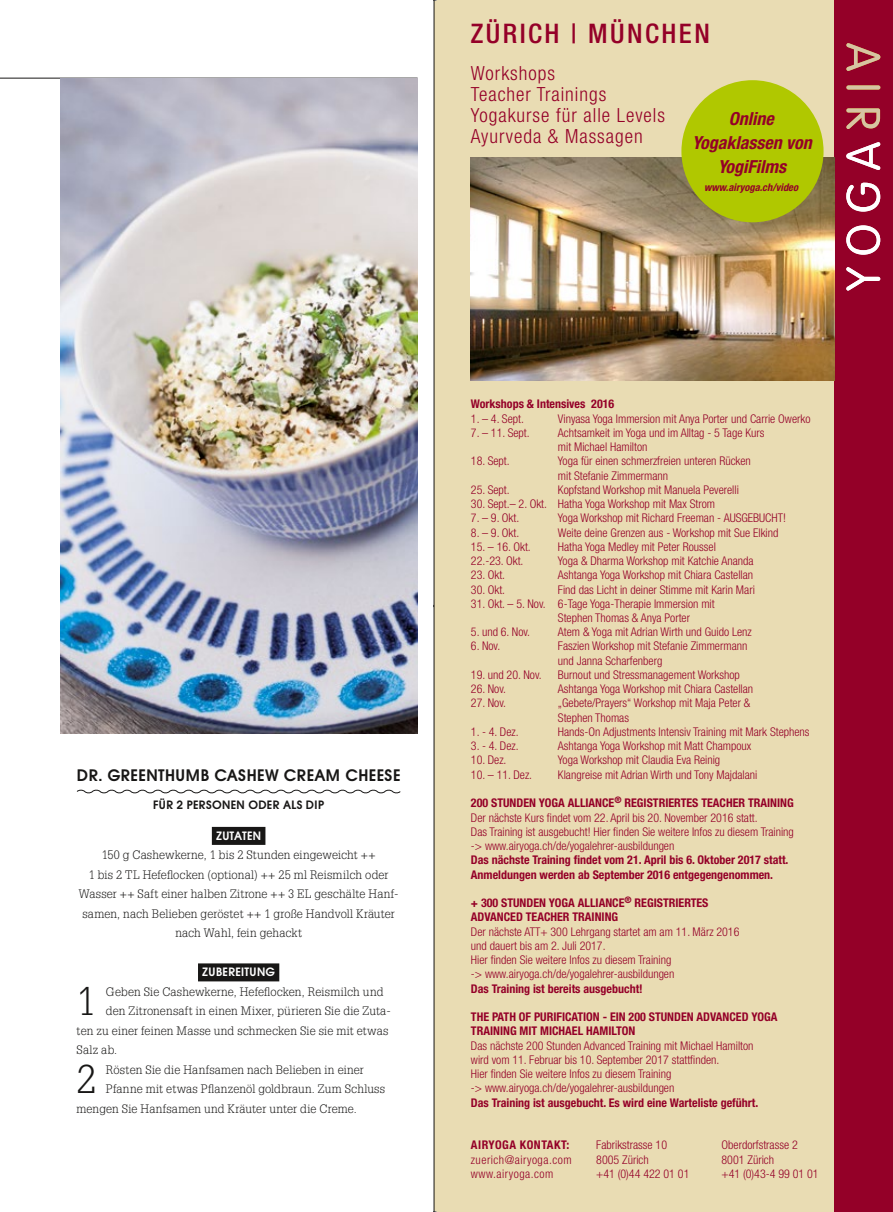
<style>
.page{position:relative;width:893px;height:1212px;background:#fff}
.page>*{position:absolute;margin:0;border:0;box-sizing:border-box;transform-origin:0 0}
.t1{font:300 39.3px "Glypha";color:#181716}
.t2{font:500 condensed 27px "Helvetica Neue LT Std";letter-spacing:.09em;color:#940028}
.t3{font:300 condensed 19.5px/21px "Helvetica Neue LT Std";letter-spacing:.05em;color:#940028}
.t4{font:italic 700 condensed 18px/24px "Helvetica Neue LT Std";color:#940028;text-align:center}
.t5{font:600 16.5px "Avant Garde Two BQ";letter-spacing:.035em;color:#181716}
.t6{font:300 condensed 12px/14.2px "Helvetica Neue LT Std";color:#940028}
.t7{font:300 12px/19.5px "Glypha";letter-spacing:.01em;color:#181716;text-align:center}
.t8{font:700 condensed 12px/14.2px "Helvetica Neue LT Std";color:#940028}
.t9{font:300 condensed 12px/14.2px "Helvetica Neue LT Std";letter-spacing:.04em;color:#940028}
.t10{font:600 12px "Avant Garde Two BQ";letter-spacing:.03em;color:#181716}
.t11{font:600 12px "Avant Garde Two BQ";letter-spacing:.025em;color:#fff}
.t12{font:700 condensed 12px "Helvetica Neue LT Std";letter-spacing:.04em;color:#940028}
.t13{font:italic 700 condensed 10.5px "Helvetica Neue LT Std";color:#940028}
.s1{font-weight:700}
</style>
<div class="page">
<div style="left:434px;top:0;width:401px;height:1212px;background:#e9dcb3"></div>
<div style="left:835px;top:0;width:58px;height:1212px;background:#940028"></div>
<img style="left:471px;top:157px;width:364px;height:223px">
<svg style="left:846px;top:267px;width:34px;height:24px"></svg>
<svg style="left:846px;top:225px;width:34px;height:30px"></svg>
<svg style="left:846px;top:183px;width:34px;height:29px"></svg>
<svg style="left:846px;top:142px;width:34px;height:28px"></svg>
<svg style="left:846px;top:108px;width:34px;height:21px"></svg>
<div style="left:846px;top:85px;width:34px;height:5px;background:#d6c4a3;border-radius:2px"></div>
<svg style="left:846px;top:43px;width:34px;height:28px"></svg>
<div style="left:681px;top:80px;width:142px;height:142px;background:#b0c800;border-radius:50%"></div>
<hr style="left:434px;top:0;width:1px;height:1212px;background:#181716">
<hr style="left:0;top:78px;width:418px;height:1px;background:#181716">
<img style="left:61px;top:78px;width:357px;height:655px">
<svg style="left:76px;top:789px;width:325px;height:5px"></svg>
<div style="left:212px;top:827px;width:53px;height:18px;background:#181716"></div>
<div style="left:198px;top:963px;width:81px;height:18px;background:#181716"></div>
<h2 class="t2" style="left:471px;top:17px;width:240px">ZÜRICH | MÜNCHEN</h2>
<h3 class="t3" style="left:471px;top:62px;width:196px">Workshops<br>Teacher Trainings<br>Yogakurse für alle Levels<br>Ayurveda &amp; Massagen</h3>
<h3 class="t4" style="left:692px;top:106px;width:121px">Online<br>Yogaklassen von<br>YogiFilms</h3>
<p class="t13" style="left:704px;top:181px;width:96px">www.airyoga.ch/video</p>
<h3 class="t5" style="left:77px;top:766px;width:325px">DR. GREENTHUMB CASHEW CREAM CHEESE</h3>
<p class="t10" style="left:153px;top:797px;width:172px">FÜR 2 PERSONEN ODER ALS DIP</p>
<p class="t11" style="left:216px;top:828px;width:47px">ZUTATEN</p>
<p class="t7" style="left:79px;top:845px;width:321px">150 g Cashewkerne, 1 bis 2 Stunden eingeweicht ++<br>1 bis 2 TL Hefeflocken (optional) ++ 25 ml Reismilch oder Wasser ++ Saft einer halben Zitrone ++ 3 EL geschälte Hanf&shy;samen, nach Belieben geröstet ++ 1 große Handvoll Kräuter nach Wahl, fein gehackt</p>
<p class="t11" style="left:202px;top:965px;width:74px">ZUBEREITUNG</p>
<h1 class="t1" style="left:77px;top:979px;width:21px">1</h1>
<p class="t7" style="left:106px;top:981px;width:279px">Geben Sie Cashewkerne, Hefeflocken, Reismilch und</p>
<p class="t7" style="left:106px;top:1001px;width:286px">den Zitronensaft in einen Mixer, pürieren Sie die Zuta-</p>
<p class="t7" style="left:77px;top:1020px;width:313px">ten zu einer feinen Masse und schmecken Sie sie mit etwas</p>
<p class="t7" style="left:77px;top:1040px;width:42px">Salz ab.</p>
<h1 class="t1" style="left:77px;top:1057px;width:21px">2</h1>
<p class="t7" style="left:106px;top:1059px;width:259px">Rösten Sie die Hanfsamen nach Belieben in einer</p>
<p class="t7" style="left:106px;top:1079px;width:281px">Pfanne mit etwas Pflanzenöl goldbraun. Zum Schluss</p>
<p class="t7" style="left:77px;top:1098px;width:282px">mengen Sie Hanfsamen und Kräuter unter die Creme.</p>
<p class="t8" style="left:471px;top:397px;width:145px">Workshops &amp; Intensives 2016</p>
<p class="t6" style="left:471px;top:411px;width:55px">1. – 4. Sept.</p>
<p class="t6" style="left:558px;top:411px;width:254px">Vinyasa Yoga Immersion mit Anya Porter und Carrie Owerko</p>
<p class="t6" style="left:471px;top:425px;width:60px">7. – 11. Sept.</p>
<p class="t6" style="left:558px;top:425px;width:208px">Achtsamkeit im Yoga und im Alltag - 5 Tage Kurs mit Michael Hamilton</p>
<p class="t6" style="left:471px;top:454px;width:40px">18. Sept.</p>
<p class="t6" style="left:558px;top:454px;width:195px">Yoga für einen schmerzfreien unteren Rücken mit Stefanie Zimmermann</p>
<p class="t6" style="left:471px;top:482px;width:40px">25. Sept.</p>
<p class="t6" style="left:558px;top:482px;width:182px">Kopfstand Workshop mit Manuela Peverelli</p>
<p class="t6" style="left:471px;top:496px;width:246px">30. Sept.– 2. Okt. Hatha Yoga Workshop mit Max Strom</p>
<p class="t6" style="left:471px;top:511px;width:50px">7. – 9. Okt.</p>
<p class="t6" style="left:558px;top:511px;width:229px">Yoga Workshop mit Richard Freeman - AUSGEBUCHT!</p>
<p class="t6" style="left:471px;top:525px;width:50px">8. – 9. Okt.</p>
<p class="t6" style="left:558px;top:525px;width:222px">Weite deine Grenzen aus - Workshop mit Sue Elkind</p>
<p class="t6" style="left:471px;top:539px;width:61px">15. – 16. Okt.</p>
<p class="t6" style="left:558px;top:539px;width:159px">Hatha Yoga Medley mit Peter Roussel</p>
<p class="t6" style="left:471px;top:553px;width:54px">22.-23. Okt.</p>
<p class="t6" style="left:558px;top:553px;width:197px">Yoga &amp; Dharma Workshop mit Katchie Ananda</p>
<p class="t6" style="left:471px;top:568px;width:36px">23. Okt.</p>
<p class="t6" style="left:558px;top:568px;width:197px">Ashtanga Yoga Workshop mit Chiara Castellan</p>
<p class="t6" style="left:471px;top:582px;width:36px">30. Okt.</p>
<p class="t6" style="left:558px;top:582px;width:198px">Find das Licht in deiner Stimme mit Karin Mari</p>
<p class="t6" style="left:558px;top:596px;width:158px;text-indent:-87px">31. Okt. – 5. Nov. 6-Tage Yoga-Therapie Immersion mit<br>Stephen Thomas &amp; Anya Porter</p>
<p class="t6" style="left:471px;top:625px;width:61px">5. und 6. Nov.</p>
<p class="t6" style="left:558px;top:625px;width:195px">Atem &amp; Yoga mit Adrian Wirth und Guido Lenz</p>
<p class="t6" style="left:471px;top:639px;width:31px">6. Nov.</p>
<p class="t6" style="left:558px;top:639px;width:191px">Faszien Workshop mit Stefanie Zimmermann und Janna Scharfenberg</p>
<p class="t6" style="left:471px;top:667px;width:72px">19. und 20. Nov.</p>
<p class="t6" style="left:558px;top:667px;width:183px">Burnout und Stressmanagement Workshop</p>
<p class="t6" style="left:471px;top:682px;width:37px">26. Nov.</p>
<p class="t6" style="left:558px;top:682px;width:197px">Ashtanga Yoga Workshop mit Chiara Castellan</p>
<p class="t6" style="left:471px;top:696px;width:37px">27. Nov.</p>
<p class="t6" style="left:558px;top:696px;width:194px">„Gebete/Prayers“ Workshop mit Maja Peter &amp;<br>Stephen Thomas</p>
<p class="t6" style="left:471px;top:724px;width:49px">1. - 4. Dez.</p>
<p class="t6" style="left:558px;top:724px;width:253px">Hands-On Adjustments Intensiv Training mit Mark Stephens</p>
<p class="t6" style="left:471px;top:739px;width:49px">3. - 4. Dez.</p>
<p class="t6" style="left:558px;top:739px;width:195px">Ashtanga Yoga Workshop mit Matt Champoux</p>
<p class="t6" style="left:471px;top:753px;width:37px">10. Dez.</p>
<p class="t6" style="left:558px;top:753px;width:164px">Yoga Workshop mit Claudia Eva Reinig</p>
<p class="t6" style="left:471px;top:767px;width:63px">10. – 11. Dez.</p>
<p class="t6" style="left:558px;top:767px;width:201px">Klangreise mit Adrian Wirth und Tony Majdalani</p>
<p class="t6" style="left:471px;top:796px;width:325px"><span class="s1">200 STUNDEN YOGA ALLIANCE</span><sup>®</sup> <span class="s1">REGISTRIERTES TEACHER TRAINING </span>Der nächste Kurs findet vom 22. April bis 20. November 2016 statt.<br>Das Training ist ausgebucht! Hier finden Sie weitere Infos zu diesem Training -&gt; www.airyoga.ch/de/yogalehrer-ausbildungen</p>
<p class="t8" style="left:471px;top:853px;width:319px">Das nächste Training findet vom 21. April bis 6. Oktober 2017 statt.<br>Anmeldungen werden ab September 2016 entgegengenommen.</p>
<p class="t8" style="left:471px;top:895px;width:239px">+ 300 STUNDEN YOGA ALLIANCE<sup>®</sup> REGISTRIERTES<br>ADVANCED TEACHER TRAINING</p>
<p class="t6" style="left:471px;top:924px;width:270px">Der nächste ATT+ 300 Lehrgang startet am am 11. März 2016 und dauert bis am 2. Juli 2017.<br>Hier finden Sie weitere Infos zu diesem Training<br>-&gt; www.airyoga.ch/de/yogalehrer-ausbildungen</p>
<p class="t8" style="left:471px;top:981px;width:173px">Das Training ist bereits ausgebucht!</p>
<p class="t8" style="left:471px;top:1009px;width:308px">THE PATH OF PURIFICATION - EIN 200 STUNDEN ADVANCED YOGA<br>TRAINING MIT MICHAEL HAMILTON</p>
<p class="t6" style="left:471px;top:1038px;width:284px">Das nächste 200 Stunden Advanced Training mit Michael Hamilton wird vom 11. Februar bis 10. September 2017 stattfinden.<br>Hier finden Sie weitere Infos zu diesem Training<br>-&gt; www.airyoga.ch/de/yogalehrer-ausbildungen</p>
<p class="t8" style="left:471px;top:1095px;width:289px">Das Training ist ausgebucht. Es wird eine Warteliste geführt.</p>
<p class="t12" style="left:471px;top:1138px;width:100px">AIRYOGA KONTAKT:</p>
<p class="t9" style="left:471px;top:1152px;width:102px">zuerich@airyoga.com www.airyoga.com</p>
<p class="t6" style="left:596px;top:1138px;width:95px">Fabrikstrasse 10<br>8005 Zürich<br>+41 (0)44 422 01 01</p>
<p class="t6" style="left:721px;top:1138px;width:99px">Oberdorfstrasse 2<br>8001 Zürich<br>+41 (0)43-4 99 01 01</p>
</div>
